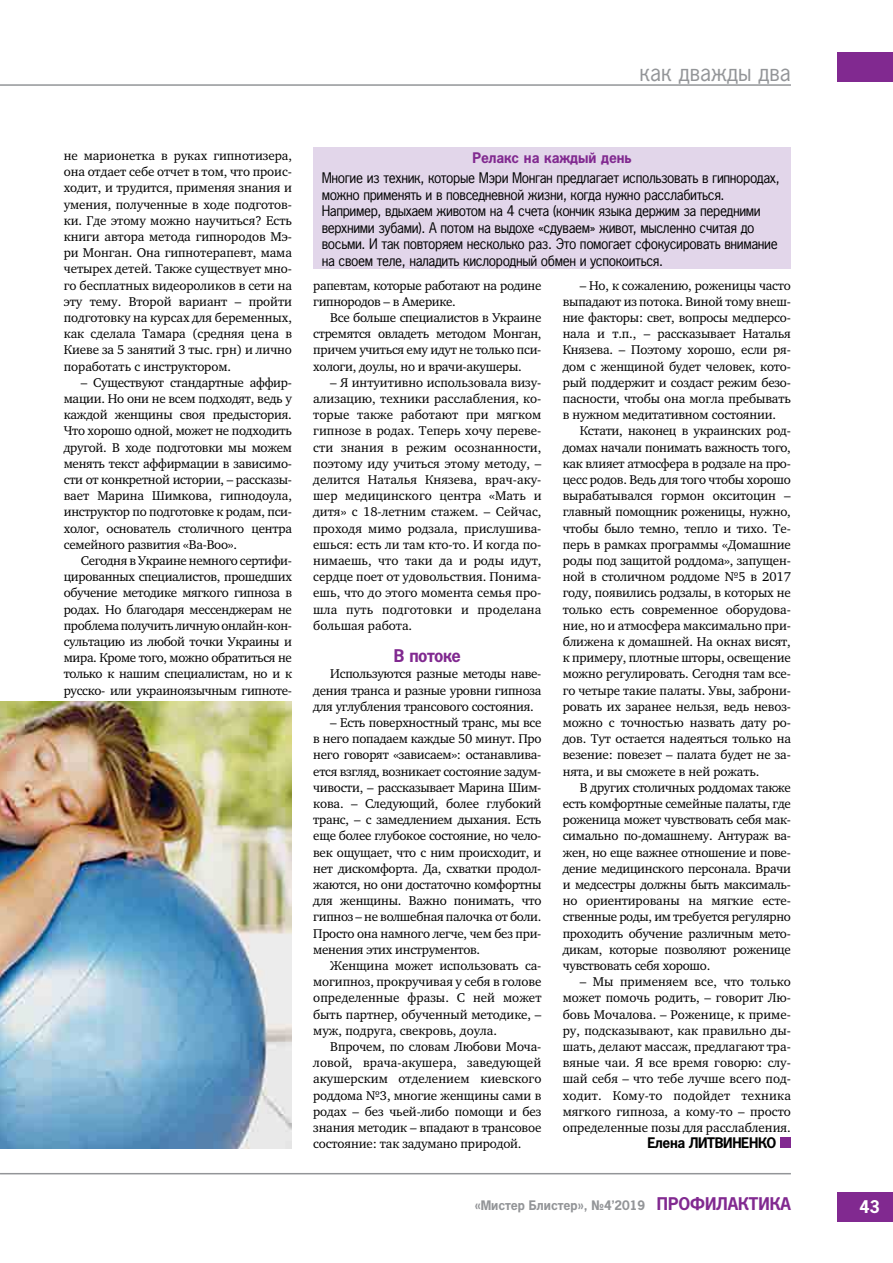
<style>
.page{position:relative;width:893px;height:1263px;background:#fff}
.page>*{position:absolute;margin:0;border:0;box-sizing:border-box;transform-origin:0 0}
.t1{font:24px "Paper Gothic";color:#939598}
.t2{font:700 18px "Paper Gothic";letter-spacing:-.035em;color:#812990}
.t3{font:700 18px "Paper Gothic";color:#fff}
.t4{font:15px/16.5px "Paper Gothic";letter-spacing:-.025em;color:#000}
.t5{font:700 15px "Paper Gothic";color:#812990}
.t6{font:700 15px "Paper Gothic";letter-spacing:-.025em;color:#000}
.t7{font:700 13.5px "Paper Gothic";color:#939598}
.t8{font:13.05px/16.2px "Charter C";letter-spacing:-.02em;color:#000;text-align:justify}
.s1{font-size:18px;color:#812990}
</style>
<div class="page">
<hr style="left:0;top:84px;width:791px;height:2px;background:#939598">
<hr style="left:0;top:1173px;width:791px;height:1px;background:#939598">
<div style="left:838px;top:52px;width:55px;height:30px;background:#812990"></div>
<div style="left:838px;top:1192px;width:55px;height:30px;background:#812990"></div>
<div style="left:780px;top:1137px;width:11px;height:11px;background:#812990"></div>
<div style="left:313px;top:148px;width:478px;height:121px;background:#e2d6ea"></div>
<img style="left:0;top:702px;width:292px;height:446px">
<h1 class="t1" style="left:640px;top:58px;width:153px">как дважды два</h1>
<p class="t8" style="left:64px;top:148px;width:230px">не марионетка в руках гипнотизера, она отдает себе отчет в том, что проис&shy;ходит, и трудится, применяя знания и умения, полученные в ходе подготов&shy;ки. Где этому можно научиться? Есть книги автора метода гипнородов Мэ&shy;ри Монган. Она гипнотерапевт, мама четырех детей. Также существует мно&shy;го бесплатных видеороликов в сети на эту тему. Второй вариант – пройти подготовку на курсах для беременных, как сделала Тамара (средняя цена в Киеве за 5 занятий 3 тыс. грн) и лично поработать с инструктором.</p>
<p class="t8" style="left:64px;top:374px;width:230px;text-indent:17px">– Существуют стандартные аффир&shy;мации. Но они не всем подходят, ведь у каждой женщины своя предыстория.<br>Что хорошо одной, может не подходить другой. В ходе подготовки мы можем менять текст аффирмации в зависимо&shy;сти от конкретной истории, – рассказы&shy;вает Марина Шимкова, гипнодоула, инструктор по подготовке к родам, пси&shy;холог, основатель столичного центра семейного развития «Ba-Boo».</p>
<p class="t8" style="left:64px;top:553px;width:230px;text-indent:17px">Сегодня в Украине немного сертифи&shy;цированных специалистов, прошедших обучение методике мягкого гипноза в родах. Но благодаря мессенджерам не проблема получить личную онлайн-кон&shy;сультацию из любой точки Украины и мира. Кроме того, можно обратиться не только к нашим специалистам, но и к русско- или украиноязычным гипноте-</p>
<p class="t5" style="left:472px;top:149px;width:161px">Релакс на каждый день</p>
<p class="t4" style="left:322px;top:170px;width:460px">Многие из техник, которые Мэри Монган предлагает использовать в гипнородах, можно применять и в повседневной жизни, когда нужно расслабиться.<br>Например, вдыхаем животом на 4 счета (кончик языка держим за передними верхними зубами). А потом на выдохе «сдуваем» живот, мысленно считая до восьми. И так повторяем несколько раз. Это помогает сфокусировать внимание на своем теле, наладить кислородный обмен и успокоиться.</p>
<p class="t8" style="left:313px;top:277px;width:230px">рапевтам, которые работают на родине гипнородов – в Америке.</p>
<p class="t8" style="left:313px;top:310px;width:230px;text-indent:17px">Все больше специалистов в Украине стремятся овладеть методом Монган, причем учиться ему идут не только пси&shy;хологи, доулы, но и врачи-акушеры.</p>
<p class="t8" style="left:313px;top:374px;width:230px;text-indent:17px">– Я интуитивно использовала визу&shy;ализацию, техники расслабления, ко&shy;торые также работают при мягком гипнозе в родах. Теперь хочу переве&shy;сти знания в режим осознанности, поэтому иду учиться этому методу, – делится Наталья Князева, врач-аку&shy;шер медицинского центра «Мать и дитя» с 18-летним стажем. – Сейчас, проходя мимо родзала, прислушива&shy;ешься: есть ли там кто-то. И когда по&shy;нимаешь, что таки да и роды идут, сердце поет от удовольствия. Понима&shy;ешь, что до этого момента семья про&shy;шла путь подготовки и проделана большая работа.</p>
<h2 class="t2" style="left:394px;top:646px;width:68px">В потоке</h2>
<p class="t8" style="left:313px;top:666px;width:230px;text-indent:17px">Используются разные методы наве&shy;дения транса и разные уровни гипноза для углубления трансового состояния.</p>
<p class="t8" style="left:313px;top:715px;width:230px;text-indent:17px">– Есть поверхностный транс, мы все в него попадаем каждые 50 минут. Про него говорят «зависаем»: останавлива&shy;ется взгляд, возникает состояние задум&shy;чивости, – рассказывает Марина Шим&shy;кова. – Следующий, более глубокий транс, – с замедлением дыхания. Есть еще более глубокое состояние, но чело&shy;век ощущает, что с ним происходит, и нет дискомфорта. Да, схватки продол&shy;жаются, но они достаточно комфортны для женщины. Важно понимать, что гипноз – не волшебная палочка от боли.<br>Просто она намного легче, чем без при&shy;менения этих инструментов.</p>
<p class="t8" style="left:313px;top:958px;width:230px;text-indent:17px">Женщина может использовать са&shy;могипноз, прокручивая у себя в голове определенные фразы. С ней может быть партнер, обученный методике, – муж, подруга, свекровь, доула.</p>
<p class="t8" style="left:313px;top:1039px;width:230px;text-indent:17px">Впрочем, по словам Любови Моча&shy;ловой, врача-акушера, заведующей акушерским отделением киевского роддома №3, многие женщины сами в родах – без чьей-либо помощи и без знания методик – впадают в трансовое состояние: так задумано природой.</p>
<p class="t8" style="left:563px;top:277px;width:230px;text-indent:17px">– Но, к сожалению, роженицы часто выпадают из потока. Виной тому внеш&shy;ние факторы: свет, вопросы медперсо&shy;нала и т.п., – рассказывает Наталья Князева. – Поэтому хорошо, если ря&shy;дом с женщиной будет человек, кото&shy;рый поддержит и создаст режим безо&shy;пасности, чтобы она могла пребывать в нужном медитативном состоянии.</p>
<p class="t8" style="left:563px;top:423px;width:230px;text-indent:17px">Кстати, наконец в украинских род&shy;домах начали понимать важность того, как влияет атмосфера в родзале на про&shy;цесс родов. Ведь для того чтобы хорошо вырабатывался гормон окситоцин – главный помощник роженицы, нужно, чтобы было темно, тепло и тихо. Те&shy;перь в рамках программы «Домашние роды под защитой роддома», запущен&shy;ной в столичном роддоме №5 в 2017 году, появились родзалы, в которых не только есть современное оборудова&shy;ние, но и атмосфера максимально при&shy;ближена к домашней. На окнах висят, к примеру, плотные шторы, освещение можно регулировать. Сегодня там все&shy;го четыре такие палаты. Увы, заброни&shy;ровать их заранее нельзя, ведь невоз&shy;можно с точностью назвать дату ро&shy;дов. Тут остается надеяться только на везение: повезет – палата будет не за&shy;нята, и вы сможете в ней рожать.</p>
<p class="t8" style="left:563px;top:779px;width:230px;text-indent:17px">В других столичных роддомах также есть комфортные семейные палаты, где роженица может чувствовать себя мак&shy;симально по-домашнему. Антураж ва&shy;жен, но еще важнее отношение и пове&shy;дение медицинского персонала. Врачи и медсестры должны быть максималь&shy;но ориентированы на мягкие есте&shy;ственные роды, им требуется регулярно проходить обучение различным мето&shy;дикам, которые позволяют роженице чувствовать себя хорошо.</p>
<p class="t8" style="left:563px;top:974px;width:230px;text-indent:17px">– Мы применяем все, что только может помочь родить, – говорит Лю&shy;бовь Мочалова. – Роженице, к приме&shy;ру, подсказывают, как правильно ды&shy;шать, делают массаж, предлагают тра&shy;вяные чаи. Я все время говорю: слу&shy;шай себя – что тебе лучше всего под&shy;ходит. Кому-то подойдет техника мягкого гипноза, а кому-то – просто определенные позы для расслабления.</p>
<p class="t6" style="left:647px;top:1135px;width:130px">Елена ЛИТВИНЕНКО</p>
<p class="t7" style="left:475px;top:1198px;width:318px">«Мистер Блистер», №4’2019 <span class="s1">ПРОФИЛАКТИКА</span></p>
<h2 class="t3" style="left:859px;top:1197px;width:22px">43</h2>
</div>
